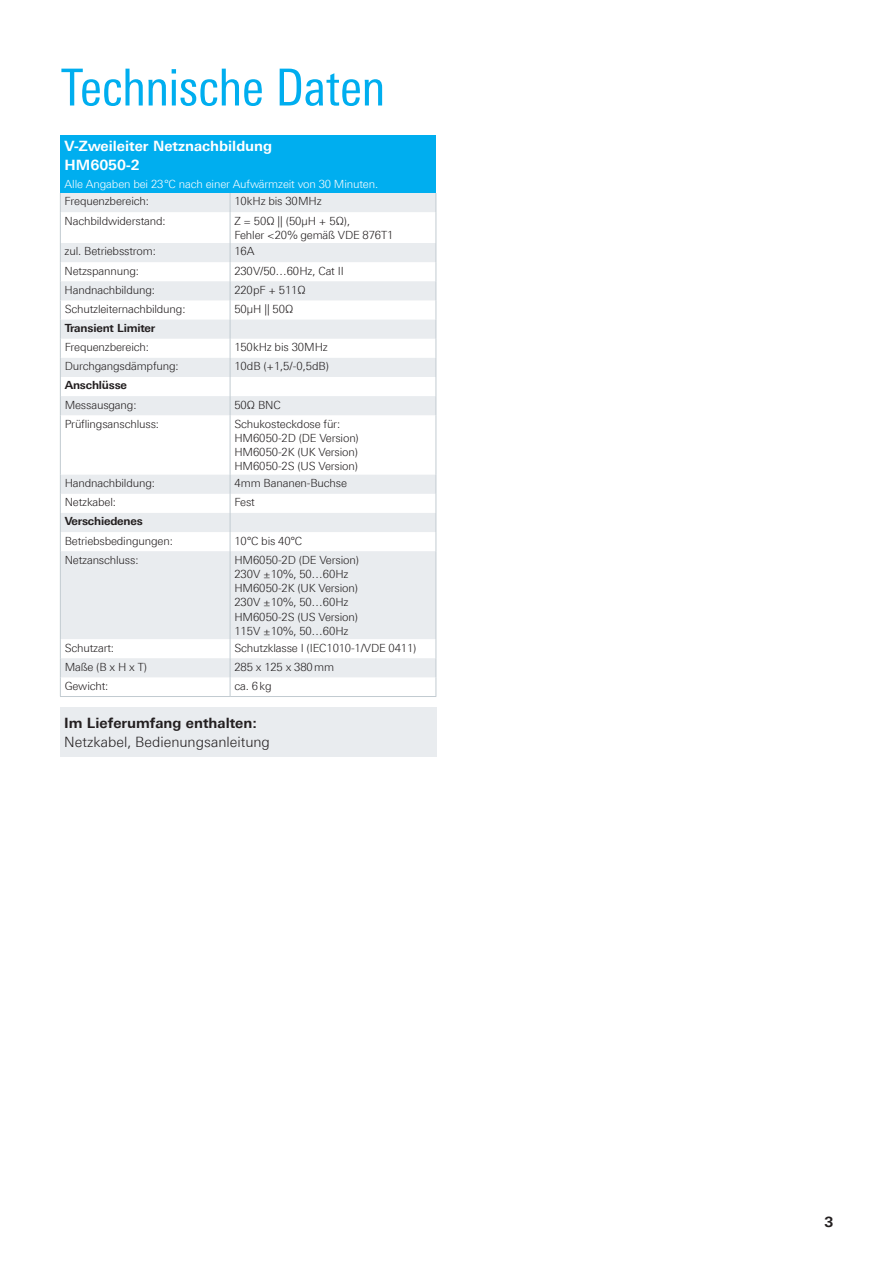
<style>
.page{position:relative;width:893px;height:1263px;background:#fff}
.page>*{position:absolute;margin:0;border:0;box-sizing:border-box;transform-origin:0 0}
.t1{font:51px "Linotype Univers 420 Cn";letter-spacing:-.01em;color:#00aeef}
.t2{font:700 14.25px/19.2px "Linotype Univers 630";color:#fff}
.t3{font:300 14.25px "Linotype Univers 330";color:#231f20}
.t4{font:700 14.25px "Linotype Univers 630";color:#231f20}
.t5{font:300 11.25px/14.2px "Linotype Univers 330";letter-spacing:-.015em;color:#231f20}
.t6{font:300 11.25px "Linotype Univers 330";letter-spacing:-.015em;color:#fff}
.t7{font:700 11.25px "Linotype Univers 630";letter-spacing:-.015em;color:#231f20}
</style>
<div class="page">
<div style="left:60px;top:136px;width:376px;height:57px;background:#00aeef"></div>
<svg style="left:61px;top:193px;width:375px;height:484px;fill:#e9ecef"></svg>
<svg style="left:60px;top:193px;width:1px;height:19px"></svg>
<svg style="left:230px;top:193px;width:1px;height:19px"></svg>
<svg style="left:436px;top:193px;width:1px;height:19px"></svg>
<hr style="left:60px;top:212px;width:1px;height:31px;background:#c2cbd1">
<hr style="left:230px;top:212px;width:1px;height:31px;background:#c2cbd1">
<hr style="left:436px;top:212px;width:1px;height:31px;background:#c2cbd1">
<svg style="left:60px;top:243px;width:1px;height:172px"></svg>
<svg style="left:230px;top:243px;width:1px;height:172px"></svg>
<svg style="left:436px;top:243px;width:1px;height:172px"></svg>
<hr style="left:60px;top:415px;width:1px;height:60px;background:#c2cbd1">
<hr style="left:230px;top:415px;width:1px;height:60px;background:#c2cbd1">
<hr style="left:436px;top:415px;width:1px;height:60px;background:#c2cbd1">
<svg style="left:60px;top:475px;width:1px;height:76px"></svg>
<svg style="left:230px;top:475px;width:1px;height:76px"></svg>
<svg style="left:436px;top:475px;width:1px;height:76px"></svg>
<hr style="left:60px;top:551px;width:1px;height:88px;background:#c2cbd1">
<hr style="left:230px;top:551px;width:1px;height:88px;background:#c2cbd1">
<hr style="left:436px;top:551px;width:1px;height:88px;background:#c2cbd1">
<svg style="left:60px;top:639px;width:1px;height:57px"></svg>
<svg style="left:230px;top:639px;width:1px;height:57px"></svg>
<svg style="left:436px;top:639px;width:1px;height:57px"></svg>
<hr style="left:60px;top:696px;width:170px;height:1px;background:#c2cbd1">
<hr style="left:230px;top:696px;width:206px;height:1px;background:#c2cbd1">
<div style="left:60px;top:707px;width:376px;height:50px;background:#e9ecef"></div>
<h1 class="t1" style="left:61px;top:58px;width:326px">Technische Daten</h1>
<p class="t2" style="left:65px;top:136px;width:209px">V-Zweileiter Netznachbildung<br>HM6050-2</p>
<p class="t6" style="left:65px;top:178px;width:315px">Alle Angaben bei 23°C nach einer Aufwärmzeit von 30 Minuten.</p>
<p class="t5" style="left:65px;top:194px;width:86px">Frequenzbereich:</p>
<p class="t5" style="left:234px;top:194px;width:89px">10kHz bis 30MHz</p>
<p class="t5" style="left:65px;top:213px;width:103px">Nachbildwiderstand:</p>
<p class="t5" style="left:234px;top:213px;width:160px">Z = 50Ω || (50µH + 5Ω),<br>Fehler &lt;20% gemäß VDE 876T1</p>
<p class="t5" style="left:65px;top:244px;width:93px">zul. Betriebsstrom:</p>
<p class="t5" style="left:234px;top:244px;width:22px">16A</p>
<p class="t5" style="left:65px;top:263px;width:76px">Netzspannung:</p>
<p class="t5" style="left:234px;top:263px;width:111px">230V/50…60Hz, Cat II</p>
<p class="t5" style="left:65px;top:282px;width:92px">Handnachbildung:</p>
<p class="t5" style="left:234px;top:282px;width:73px">220pF + 511Ω</p>
<p class="t5" style="left:65px;top:302px;width:122px">Schutzleiternachbildung:</p>
<p class="t5" style="left:234px;top:302px;width:61px">50µH || 50Ω</p>
<p class="t7" style="left:65px;top:321px;width:92px">Transient Limiter</p>
<p class="t5" style="left:65px;top:340px;width:86px">Frequenzbereich:</p>
<p class="t5" style="left:234px;top:340px;width:95px">150kHz bis 30MHz</p>
<p class="t5" style="left:65px;top:359px;width:115px">Durchgangsdämpfung:</p>
<p class="t5" style="left:234px;top:359px;width:96px">10dB (+1,5/-0,5dB)</p>
<p class="t7" style="left:65px;top:379px;width:64px">Anschlüsse</p>
<p class="t5" style="left:65px;top:397px;width:73px">Messausgang:</p>
<p class="t5" style="left:234px;top:397px;width:48px">50Ω BNC</p>
<p class="t5" style="left:65px;top:416px;width:96px">Prüflingsanschluss:</p>
<p class="t5" style="left:234px;top:416px;width:126px">Schukosteckdose für:<br>HM6050-2D (DE Version)<br>HM6050-2K (UK Version)<br>HM6050-2S (US Version)</p>
<p class="t5" style="left:65px;top:476px;width:92px">Handnachbildung:</p>
<p class="t5" style="left:234px;top:476px;width:114px">4mm Bananen-Buchse</p>
<p class="t5" style="left:65px;top:495px;width:53px">Netzkabel:</p>
<p class="t5" style="left:234px;top:495px;width:22px">Fest</p>
<p class="t7" style="left:65px;top:515px;width:80px">Verschiedenes</p>
<p class="t5" style="left:65px;top:533px;width:110px">Betriebsbedingungen:</p>
<p class="t5" style="left:234px;top:533px;width:69px">10°C bis 40°C</p>
<p class="t5" style="left:65px;top:552px;width:75px">Netzanschluss:</p>
<p class="t5" style="left:234px;top:552px;width:126px">HM6050-2D (DE Version)<br>230V ±10%, 50…60Hz<br>HM6050-2K (UK Version)<br>230V ±10%, 50…60Hz<br>HM6050-2S (US Version)<br>115V ±10%, 50…60Hz</p>
<p class="t5" style="left:65px;top:640px;width:51px">Schutzart:</p>
<p class="t5" style="left:234px;top:640px;width:183px">Schutzklasse I (IEC1010-1/VDE 0411)</p>
<p class="t5" style="left:65px;top:659px;width:84px">Maße (B x H x T)</p>
<p class="t5" style="left:234px;top:659px;width:101px">285 x 125 x 380 mm</p>
<p class="t5" style="left:65px;top:679px;width:45px">Gewicht:</p>
<p class="t5" style="left:234px;top:679px;width:39px">ca. 6 kg</p>
<p class="t4" style="left:64px;top:714px;width:194px">Im Lieferumfang enthalten:</p>
<p class="t3" style="left:64px;top:733px;width:207px">Netzkabel, Bedienungsanleitung</p>
<p class="t4" style="left:824px;top:1213px;width:10px">3</p>
</div>
